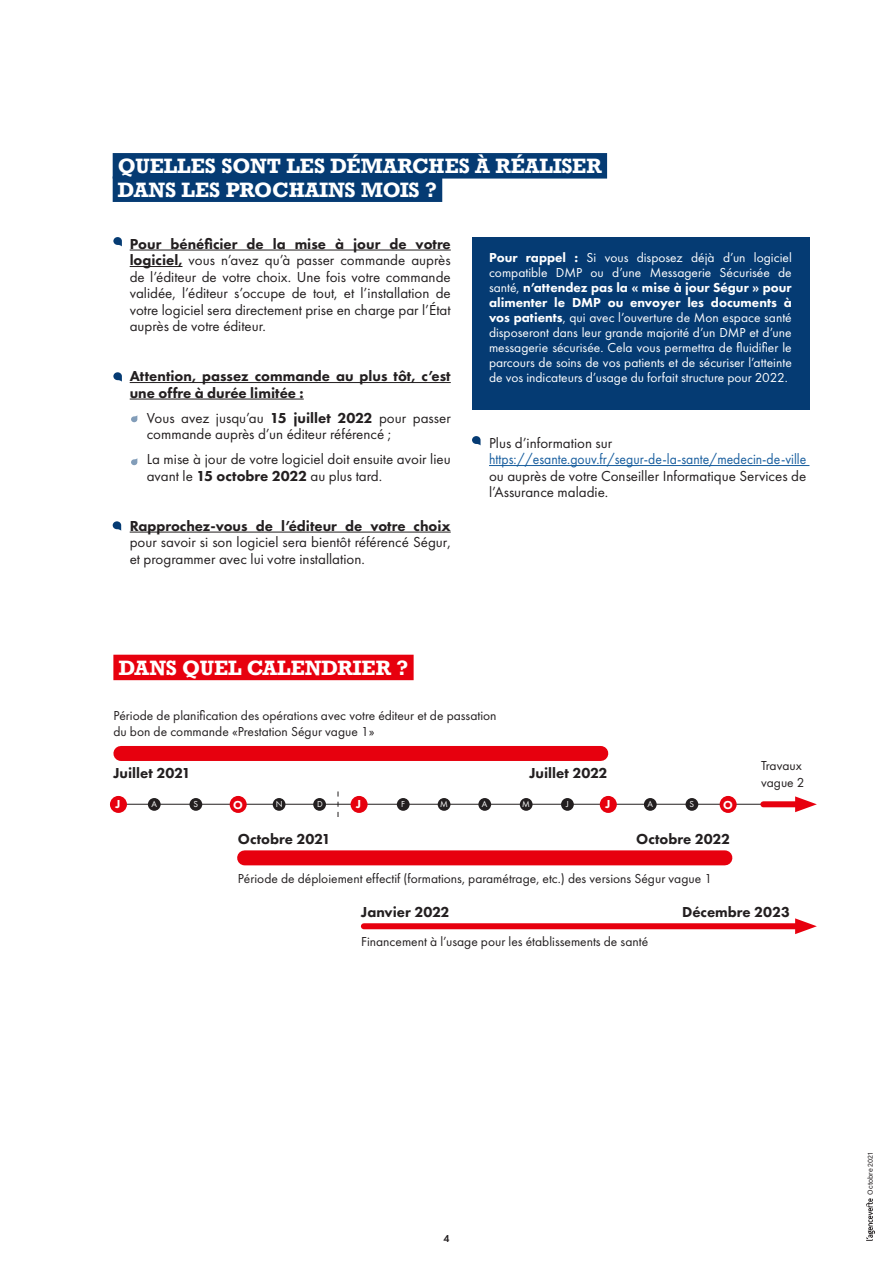
<style>
.page{position:relative;width:893px;height:1263px;background:#fff}
.page>*{position:absolute;margin:0;border:0;box-sizing:border-box;transform-origin:0 0}
.t1{font:700 19.5px/23.4px "Rockwell";color:#fff}
.t2{font:15px/16.5px "Futura PT";color:#231f20}
.t3{font:800 15px/16.5px "Futura PT";color:#231f20}
.t4{font:13.5px/15px "Futura PT";color:#fff;text-align:justify}
.t5{font:13.5px/16.5px "Futura PT";color:#231f20}
.t6{font:800 12px "Futura PT";color:#fff}
.t7{font:600 10.5px "Futura PT";color:#231f20}
.t8{font:9px "Futura PT";color:#fff}
.t9{font:7.35px "Acumin Pro";color:#231f20}
.s1{font-weight:800}
.s2{color:#175d9e}
</style>
<div class="page">
<div style="left:472px;top:237px;width:337px;height:172px;background:#053b73"></div>
<div style="left:113px;top:153px;width:494px;height:26px;background:#053b73"></div>
<div style="left:113px;top:176px;width:329px;height:26px;background:#053b73"></div>
<hr style="left:130px;top:250px;width:321px;height:1px;background:#231f20">
<hr style="left:130px;top:266px;width:52px;height:1px;background:#231f20">
<hr style="left:130px;top:382px;width:321px;height:1px;background:#231f20">
<hr style="left:130px;top:399px;width:174px;height:1px;background:#231f20">
<hr style="left:130px;top:532px;width:321px;height:1px;background:#231f20">
<hr style="left:489px;top:465px;width:320px;height:1px;background:#175d9e">
<div style="left:113px;top:655px;width:301px;height:25px;background:#e7000e"></div>
<hr style="left:113px;top:804px;width:657px;height:1px;background:#231f20">
<svg style="left:338px;top:791px;width:1px;height:26px"></svg>
<div style="left:148px;top:798px;width:13px;height:13px;background:#231f20;border-radius:50%"></div>
<div style="left:189px;top:798px;width:13px;height:13px;background:#231f20;border-radius:50%"></div>
<div style="left:273px;top:798px;width:12px;height:13px;background:#231f20;border-radius:50%"></div>
<div style="left:313px;top:798px;width:13px;height:13px;background:#231f20;border-radius:50%"></div>
<div style="left:397px;top:798px;width:13px;height:13px;background:#231f20;border-radius:50%"></div>
<div style="left:438px;top:798px;width:12px;height:13px;background:#231f20;border-radius:50%"></div>
<div style="left:478px;top:798px;width:13px;height:13px;background:#231f20;border-radius:50%"></div>
<div style="left:520px;top:798px;width:13px;height:13px;background:#231f20;border-radius:50%"></div>
<div style="left:561px;top:798px;width:13px;height:13px;background:#231f20;border-radius:50%"></div>
<div style="left:644px;top:798px;width:13px;height:13px;background:#231f20;border-radius:50%"></div>
<div style="left:685px;top:798px;width:13px;height:13px;background:#231f20;border-radius:50%"></div>
<div style="left:230px;top:796px;width:17px;height:17px;background:#e7000e;border-radius:50%"></div>
<div style="left:110px;top:796px;width:17px;height:17px;background:#e7000e;border-radius:50%"></div>
<div style="left:351px;top:796px;width:17px;height:17px;background:#e7000e;border-radius:50%"></div>
<div style="left:600px;top:796px;width:17px;height:17px;background:#e7000e;border-radius:50%"></div>
<div style="left:720px;top:796px;width:17px;height:17px;background:#e7000e;border-radius:50%"></div>
<div style="left:121px;top:746px;width:480px;height:15px;background:#e7000e"></div>
<div style="left:245px;top:850px;width:480px;height:15px;background:#e7000e"></div>
<div style="left:763px;top:801px;width:41px;height:6px;background:#e7000e"></div>
<svg style="left:795px;top:796px;width:22px;height:16px"></svg>
<div style="left:364px;top:923px;width:440px;height:6px;background:#e7000e"></div>
<svg style="left:795px;top:918px;width:22px;height:16px"></svg>
<svg style="left:866px;top:1198px;width:9px;height:43px"></svg>
<svg style="left:113px;top:237px;width:9px;height:9px"></svg>
<svg style="left:113px;top:372px;width:9px;height:10px"></svg>
<svg style="left:131px;top:415px;width:6px;height:7px"></svg>
<svg style="left:131px;top:458px;width:6px;height:7px"></svg>
<svg style="left:113px;top:521px;width:8px;height:10px"></svg>
<svg style="left:472px;top:436px;width:9px;height:9px"></svg>
<p class="t1" style="left:118px;top:154px;width:485px">QUELLES SONT LES DÉMARCHES À RÉALISER<br>DANS LES PROCHAINS MOIS ?</p>
<p class="t2" style="left:130px;top:235px;width:323px;text-align:justify"><span class="s1">Pour bénéficier de la mise à jour de votre logiciel,</span> vous n’avez qu’à passer commande auprès de l’éditeur de votre choix. Une fois votre commande validée, l’éditeur s’occupe de tout, et l’installation de votre logiciel sera directement prise en charge par l’État auprès de votre éditeur.</p>
<p class="t3" style="left:130px;top:368px;width:323px">Attention, passez commande au plus tôt, c’est une offre à durée limitée :</p>
<p class="t2" style="left:147px;top:409px;width:306px">Vous avez jusqu’au <span class="s1">15 juillet 2022</span> pour passer commande auprès d’un éditeur référencé ;</p>
<p class="t2" style="left:147px;top:451px;width:306px">La mise à jour de votre logiciel doit ensuite avoir lieu avant le <span class="s1">15 octobre 2022</span> au plus tard.</p>
<p class="t2" style="left:130px;top:517px;width:323px;text-align:justify"><span class="s1">Rapprochez-vous de l’éditeur de votre choix </span>pour savoir si son logiciel sera bientôt référencé Ségur, et programmer avec lui votre installation.</p>
<p class="t1" style="left:119px;top:656px;width:291px">DANS QUEL CALENDRIER ?</p>
<p class="t4" style="left:489px;top:250px;width:304px"><span class="s1">Pour rappel :</span> Si vous disposez déjà d’un logiciel compatible DMP ou d’une Messagerie Sécurisée de santé, <span class="s1">n’attendez pas la « mise à jour Ségur » pour alimenter le DMP ou envoyer les documents à vos patients</span>, qui avec l’ouverture de Mon espace santé disposeront dans leur grande majorité d’un DMP et d’une messagerie sécurisée. Cela vous permettra de fluidifier le parcours de soins de vos patients et de sécuriser l’atteinte de vos indicateurs d’usage du forfait structure pour 2022.</p>
<p class="t2" style="left:489px;top:434px;width:319px">Plus d’information sur <span class="s2">https://esante.gouv.fr/segur-de-la-sante/medecin-de-ville </span>ou auprès de votre Conseiller Informatique Services de l’Assurance maladie.</p>
<p class="t5" style="left:113px;top:707px;width:385px">Période de planification des opérations avec votre éditeur et de passation du bon de commande «Prestation Ségur vague 1»</p>
<p class="t3" style="left:113px;top:765px;width:79px">Juillet 2021</p>
<p class="t3" style="left:529px;top:765px;width:80px">Juillet 2022</p>
<p class="t6" style="left:116px;top:796px;width:6px">J</p>
<p class="t8" style="left:151px;top:799px;width:7px">A</p>
<p class="t8" style="left:194px;top:799px;width:6px">S</p>
<p class="t6" style="left:233px;top:797px;width:11px">O</p>
<p class="t8" style="left:276px;top:799px;width:8px">N</p>
<p class="t8" style="left:317px;top:799px;width:7px">D</p>
<p class="t6" style="left:356px;top:796px;width:6px">J</p>
<p class="t8" style="left:401px;top:799px;width:5px">F</p>
<p class="t8" style="left:440px;top:799px;width:9px">M</p>
<p class="t8" style="left:482px;top:799px;width:7px">A</p>
<p class="t8" style="left:522px;top:799px;width:9px">M</p>
<p class="t8" style="left:566px;top:799px;width:4px">J</p>
<p class="t6" style="left:605px;top:796px;width:6px">J</p>
<p class="t8" style="left:647px;top:799px;width:7px">A</p>
<p class="t8" style="left:690px;top:799px;width:6px">S</p>
<p class="t6" style="left:723px;top:797px;width:11px">O</p>
<p class="t3" style="left:238px;top:831px;width:94px">Octobre 2021</p>
<p class="t3" style="left:636px;top:831px;width:95px">Octobre 2022</p>
<p class="t5" style="left:238px;top:870px;width:476px">Période de déploiement effectif (formations, paramétrage, etc.) des versions Ségur vague 1</p>
<p class="t5" style="left:761px;top:757px;width:45px">Travaux vague 2</p>
<p class="t3" style="left:361px;top:904px;width:90px">Janvier 2022</p>
<p class="t3" style="left:682px;top:904px;width:109px">Décembre 2023</p>
<p class="t5" style="left:361px;top:933px;width:289px">Financement à l’usage pour les établissements de santé</p>
<p class="t7" style="left:443px;top:1232px;width:7px">4</p>
<p class="t9" style="left:865px;top:1195px;width:44px;rotate:-90deg">Octobre 2021</p>
</div>
